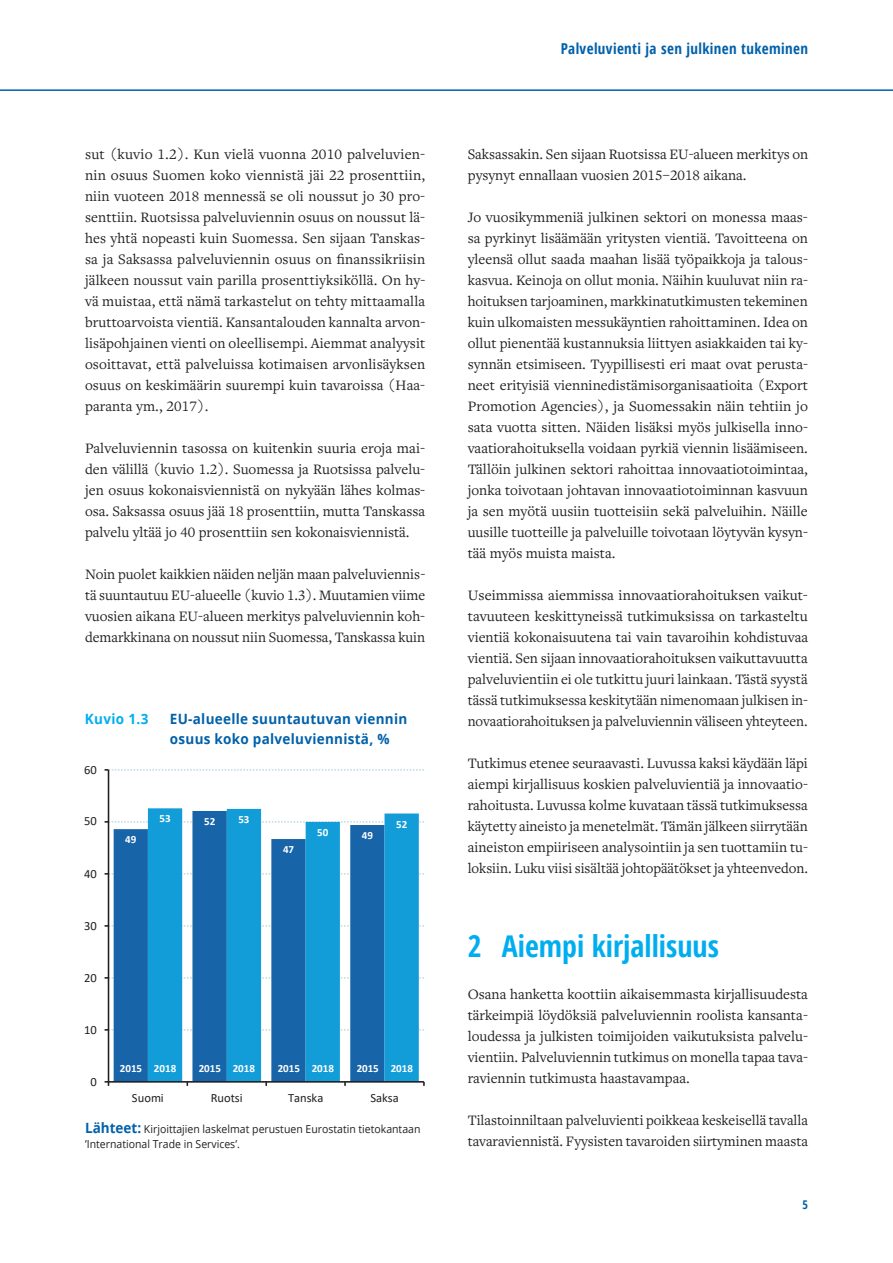
<style>
.page{position:relative;width:893px;height:1263px;background:#fff}
.page>*{position:absolute;margin:0;border:0;box-sizing:border-box;transform-origin:0 0}
.t1{font:700 condensed 30px "Open Sans";color:#00aeef}
.t2{font:15px/21px "Freight Text Pro";color:#231f20;text-align:justify}
.t3{font:700 condensed 15px "Open Sans";letter-spacing:.025em;color:#0161aa}
.t4{font:700 14.1px/19.5px "Open Sans";letter-spacing:.02em;color:#0161aa;scale:.95 1}
.t5{font:700 14.1px "Open Sans";letter-spacing:.025em;color:#00aeef;scale:.95 1}
.t6{font:12.6px "Calibri";color:#231f20}
.t7{font:12.45px "Calibri";letter-spacing:.005em;color:#231f20}
.t8{font:700 condensed 12px "Open Sans";color:#0161aa}
.t9{font:10.95px/15px "Open Sans";color:#231f20;scale:.95 1}
.t10{font:700 10.95px "Calibri";letter-spacing:-.005em;color:#fff}
.s1{font-weight:700;font-size:14.1px;color:#0161aa}
</style>
<div class="page">
<hr style="left:0;top:89px;width:893px;height:2px;background:#0161aa">
<div style="left:114px;top:811px;width:34px;height:270px;background:#1864a8"></div>
<svg style="left:148px;top:808px;width:271px;height:273px;fill:#189dd9"></svg>
<hr style="left:108px;top:770px;width:1px;height:312px;background:#231f20">
<svg style="left:105px;top:1029px;width:319px;height:2px"></svg>
<svg style="left:105px;top:977px;width:319px;height:2px"></svg>
<svg style="left:105px;top:925px;width:319px;height:2px"></svg>
<svg style="left:105px;top:873px;width:319px;height:2px"></svg>
<svg style="left:105px;top:821px;width:319px;height:2px"></svg>
<svg style="left:105px;top:769px;width:319px;height:2px"></svg>
<svg style="left:105px;top:1081px;width:320px;height:5px"></svg>
<p class="t2" style="left:85px;top:143px;width:342px">sut (kuvio 1.2). Kun vielä vuonna 2010 palveluvien&shy;nin osuus Suomen koko viennistä jäi 22 prosenttiin, niin vuoteen 2018 mennessä se oli noussut jo 30 pro&shy;senttiin. Ruotsissa palveluviennin osuus on noussut lä&shy;hes yhtä nopeasti kuin Suomessa. Sen sijaan Tanskas&shy;sa ja Saksassa palveluviennin osuus on finanssikriisin jälkeen noussut vain parilla prosenttiyksiköllä. On hy&shy;vä muistaa, että nämä tarkastelut on tehty mittaamalla bruttoarvoista vientiä. Kansantalouden kannalta arvon&shy;lisäpohjainen vienti on oleellisempi. Aiemmat analyysit osoittavat, että palveluissa kotimaisen arvonlisäyksen osuus on keskimäärin suurempi kuin tavaroissa (Haa&shy;paranta ym., 2017).</p>
<p class="t2" style="left:85px;top:437px;width:342px">Palveluviennin tasossa on kuitenkin suuria eroja mai&shy;den välillä (kuvio 1.2). Suomessa ja Ruotsissa palvelu&shy;jen osuus kokonaisviennistä on nykyään lähes kolmas&shy;osa. Saksassa osuus jää 18 prosenttiin, mutta Tanskassa palvelu yltää jo 40 prosenttiin sen kokonaisviennistä.</p>
<p class="t2" style="left:85px;top:563px;width:342px">Noin puolet kaikkien näiden neljän maan palveluviennis&shy;tä suuntautuu EU-alueelle (kuvio 1.3). Muutamien viime vuosien aikana EU-alueen merkitys palveluviennin koh&shy;demarkkinana on noussut niin Suomessa, Tanskassa kuin</p>
<p class="t5" style="left:85px;top:709px;width:68px">Kuvio 1.3</p>
<p class="t4" style="left:170px;top:709px;width:251px">EU-alueelle suuntautuvan viennin osuus koko palveluviennistä, %</p>
<p class="t7" style="left:84px;top:761px;width:14px">60</p>
<p class="t7" style="left:84px;top:813px;width:14px">50</p>
<p class="t7" style="left:84px;top:865px;width:14px">40</p>
<p class="t7" style="left:84px;top:917px;width:14px">30</p>
<p class="t7" style="left:84px;top:969px;width:14px">20</p>
<p class="t7" style="left:84px;top:1021px;width:14px">10</p>
<p class="t6" style="left:90px;top:1072px;width:8px">0</p>
<p class="t10" style="left:125px;top:832px;width:13px">49</p>
<p class="t10" style="left:160px;top:811px;width:13px">53</p>
<p class="t10" style="left:238px;top:811px;width:13px">53</p>
<p class="t10" style="left:204px;top:813px;width:13px">52</p>
<p class="t10" style="left:283px;top:842px;width:13px">47</p>
<p class="t10" style="left:317px;top:824px;width:13px">50</p>
<p class="t10" style="left:362px;top:828px;width:13px">49</p>
<p class="t10" style="left:396px;top:816px;width:13px">52</p>
<p class="t10" style="left:120px;top:1061px;width:58px">2015 2018</p>
<p class="t10" style="left:199px;top:1061px;width:58px">2015 2018</p>
<p class="t10" style="left:278px;top:1061px;width:58px">2015 2018</p>
<p class="t10" style="left:357px;top:1061px;width:58px">2015 2018</p>
<p class="t6" style="left:132px;top:1089px;width:33px">Suomi</p>
<p class="t6" style="left:211px;top:1089px;width:34px">Ruotsi</p>
<p class="t6" style="left:288px;top:1089px;width:37px">Tanska</p>
<p class="t6" style="left:370px;top:1089px;width:30px">Saksa</p>
<p class="t9" style="left:85px;top:1121px;width:355px"><span class="s1">Lähteet:</span> Kirjoittajien laskelmat perustuen Eurostatin tietokantaan ’International Trade in Services’.</p>
<p class="t3" style="left:561px;top:38px;width:249px">Palveluvienti ja sen julkinen tukeminen</p>
<p class="t2" style="left:468px;top:143px;width:342px">Saksassakin. Sen sijaan Ruotsissa EU-alueen merkitys on pysynyt ennallaan vuosien 2015–2018 aikana.</p>
<p class="t2" style="left:468px;top:206px;width:342px">Jo vuosikymmeniä julkinen sektori on monessa maas&shy;sa pyrkinyt lisäämään yritysten vientiä. Tavoitteena on yleensä ollut saada maahan lisää työpaikkoja ja talous&shy;kasvua. Keinoja on ollut monia. Näihin kuuluvat niin ra&shy;hoituksen tarjoaminen, markkinatutkimusten tekeminen kuin ulkomaisten messukäyntien rahoittaminen. Idea on ollut pienentää kustannuksia liittyen asiakkaiden tai ky&shy;synnän etsimiseen. Tyypillisesti eri maat ovat perusta&shy;neet erityisiä vienninedistämisorganisaatioita (Export Promotion Agencies), ja Suomessakin näin tehtiin jo sata vuotta sitten. Näiden lisäksi myös julkisella inno&shy;vaatiorahoituksella voidaan pyrkiä viennin lisäämiseen.<br>Tällöin julkinen sektori rahoittaa innovaatiotoimintaa, jonka toivotaan johtavan innovaatiotoiminnan kasvuun ja sen myötä uusiin tuotteisiin sekä palveluihin. Näille uusille tuotteille ja palveluille toivotaan löytyvän kysyn&shy;tää myös muista maista.</p>
<p class="t2" style="left:468px;top:584px;width:342px">Useimmissa aiemmissa innovaatiorahoituksen vaikut&shy;tavuuteen keskittyneissä tutkimuksissa on tarkasteltu vientiä kokonaisuutena tai vain tavaroihin kohdistuvaa vientiä. Sen sijaan innovaatiorahoituksen vaikuttavuutta palveluvientiin ei ole tutkittu juuri lainkaan. Tästä syystä tässä tutkimuksessa keskitytään nimenomaan julkisen in&shy;novaatiorahoituksen ja palveluviennin väliseen yhteyteen.</p>
<p class="t2" style="left:468px;top:752px;width:342px">Tutkimus etenee seuraavasti. Luvussa kaksi käydään läpi aiempi kirjallisuus koskien palveluvientiä ja innovaatio&shy;rahoitusta. Luvussa kolme kuvataan tässä tutkimuksessa käytetty aineisto ja menetelmät. Tämän jälkeen siirrytään aineiston empiiriseen analysointiin ja sen tuottamiin tu&shy;loksiin. Luku viisi sisältää johtopäätökset ja yhteenvedon.</p>
<h1 class="t1" style="left:468px;top:925px;width:253px">2 Aiempi kirjallisuus</h1>
<p class="t2" style="left:468px;top:983px;width:342px">Osana hanketta koottiin aikaisemmasta kirjallisuudesta tärkeimpiä löydöksiä palveluviennin roolista kansanta&shy;loudessa ja julkisten toimijoiden vaikutuksista palvelu&shy;vientiin. Palveluviennin tutkimus on monella tapaa tava&shy;raviennin tutkimusta haastavampaa.</p>
<p class="t2" style="left:468px;top:1109px;width:342px">Tilastoinniltaan palveluvienti poikkeaa keskeisellä tavalla tavaraviennistä. Fyysisten tavaroiden siirtyminen maasta</p>
<p class="t8" style="left:802px;top:1196px;width:7px">5</p>
</div>
